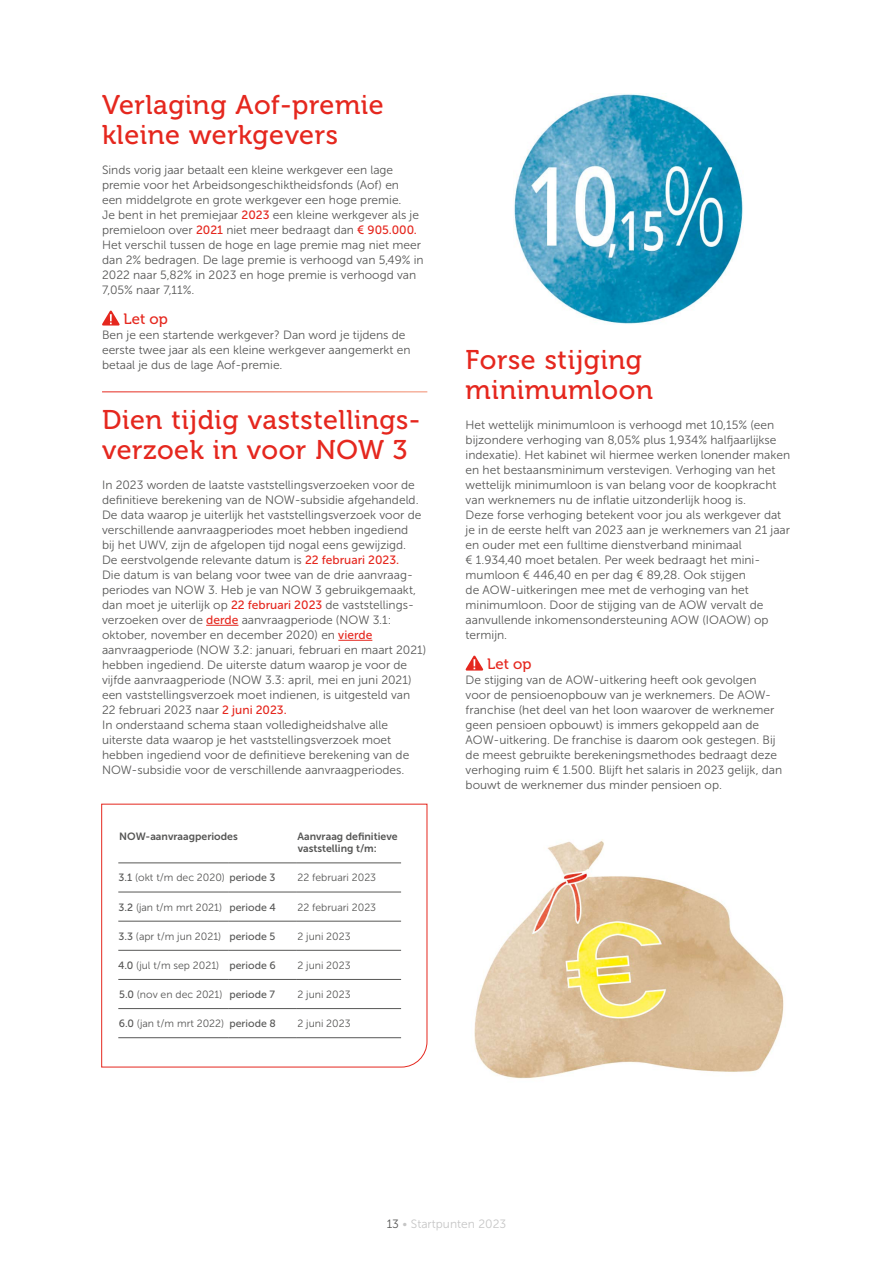
<style>
.page{position:relative;width:893px;height:1263px;background:#fff}
.page>*{position:absolute;margin:0;border:0;box-sizing:border-box;transform-origin:0 0}
.Kop_nieuwsbericht{font:27px/30px "Museo 500";letter-spacing:.02em;color:#e5271e}
.Tussenkop_Let_op__Ti{font:15px "Museo 500";color:#e5271e}
.Platte_tekst{font:12px/15px "Museo Sans 300";color:#575756}
.t1{font:12px "Museo Sans 300";color:#c6c6c6}
.Platte_tekst-2{font:10.5px "Museo Sans 300";color:#575756}
.Platte_tekst-3{font:10.5px/12.6px "Museo Sans 700";color:#575756}
.Platte_tekst-4{font:10.5px "Museo Sans 500";color:#575756}
.s1{font-family:"Museo Sans 500";color:#e5271e}
.s2{font-family:"Museo Sans 500"}
.s3{color:#575756}
</style>
<div class="page">
<svg style="left:102px;top:310px;width:18px;height:16px"></svg>
<hr style="left:206px;top:625px;width:32px;height:1px;background:#e5271e">
<hr style="left:338px;top:640px;width:34px;height:1px;background:#e5271e">
<svg style="left:101px;top:803px;width:327px;height:265px"></svg>
<hr style="left:118px;top:863px;width:111px;height:1px;background:#575756">
<hr style="left:229px;top:863px;width:68px;height:1px;background:#575756">
<hr style="left:297px;top:863px;width:104px;height:1px;background:#575756">
<hr style="left:118px;top:892px;width:111px;height:1px;background:#575756">
<hr style="left:229px;top:892px;width:68px;height:1px;background:#575756">
<hr style="left:297px;top:892px;width:104px;height:1px;background:#575756">
<hr style="left:118px;top:921px;width:111px;height:1px;background:#575756">
<hr style="left:229px;top:921px;width:68px;height:1px;background:#575756">
<hr style="left:297px;top:921px;width:104px;height:1px;background:#575756">
<hr style="left:118px;top:950px;width:111px;height:1px;background:#575756">
<hr style="left:229px;top:950px;width:68px;height:1px;background:#575756">
<hr style="left:297px;top:950px;width:104px;height:1px;background:#575756">
<hr style="left:118px;top:979px;width:111px;height:1px;background:#575756">
<hr style="left:229px;top:979px;width:68px;height:1px;background:#575756">
<hr style="left:297px;top:979px;width:104px;height:1px;background:#575756">
<hr style="left:118px;top:1008px;width:111px;height:1px;background:#575756">
<hr style="left:229px;top:1008px;width:68px;height:1px;background:#575756">
<hr style="left:297px;top:1008px;width:104px;height:1px;background:#575756">
<hr style="left:118px;top:1037px;width:111px;height:1px;background:#575756">
<hr style="left:229px;top:1037px;width:68px;height:1px;background:#575756">
<hr style="left:297px;top:1037px;width:104px;height:1px;background:#575756">
<svg style="left:465px;top:655px;width:18px;height:16px"></svg>
<img style="left:514px;top:94px;width:229px;height:230px">
<img style="left:474px;top:839px;width:310px;height:240px">
<p class="Kop_nieuwsbericht" style="left:102px;top:90px;width:283px">Verlaging Aof-premie kleine werkgevers</p>
<p class="Platte_tekst" style="left:102px;top:162px;width:323px">Sinds vorig jaar betaalt een kleine werkgever een lage premie voor het Arbeidsongeschiktheidsfonds (Aof) en<br>een middelgrote en grote werkgever een hoge premie.<br>Je bent in het premiejaar <span class="s1">2023</span> een kleine werkgever als je premieloon over <span class="s1">2021</span> niet meer bedraagt dan <span class="s1">€ 905.000.<br></span>Het verschil tussen de hoge en lage premie mag niet meer dan 2% bedragen. De lage premie is verhoogd van 5,49% in 2022 naar 5,82% in 2023 en hoge premie is verhoogd van 7,05% naar 7,11%.</p>
<p class="Tussenkop_Let_op__Ti" style="left:124px;top:311px;width:46px">Let op</p>
<p class="Platte_tekst" style="left:102px;top:327px;width:310px">Ben je een startende werkgever? Dan word je tijdens de eerste twee jaar als een kleine werkgever aangemerkt en betaal je dus de lage Aof-premie.</p>
<p class="Kop_nieuwsbericht" style="left:102px;top:405px;width:316px">Dien tijdig vaststellings&shy;verzoek in voor NOW 3</p>
<p class="Platte_tekst" style="left:102px;top:477px;width:326px">In 2023 worden de laatste vaststellingsverzoeken voor de definitieve berekening van de NOW-subsidie afgehandeld.<br>De data waarop je uiterlijk het vaststellingsverzoek voor de verschillende aanvraagperiodes moet hebben ingediend<br>bij het UWV, zijn de afgelopen tijd nogal eens gewijzigd.<br>De eerstvolgende relevante datum is <span class="s1">22 februari 2023.<br></span>Die datum is van belang voor twee van de drie aanvraag&shy;periodes van NOW 3. Heb je van NOW 3 gebruikgemaakt, dan moet je uiterlijk op <span class="s1">22 februari 2023</span> de vaststellings&shy;verzoeken over de <span class="s1">derde</span> aanvraagperiode (NOW 3.1: oktober, november en december 2020) en <span class="s1">vierde </span>aanvraagperiode (NOW 3.2: januari, februari en maart 2021) hebben ingediend. De uiterste datum waarop je voor de vijfde aanvraagperiode (NOW 3.3: april, mei en juni 2021) een vaststellingsverzoek moet indienen, is uitgesteld van 22 februari 2023 naar <span class="s1">2 juni 2023.</span></p>
<p class="Platte_tekst" style="left:102px;top:717px;width:309px">In onderstaand schema staan volledigheidshalve alle uiterste data waarop je het vaststellingsverzoek moet hebben ingediend voor de definitieve berekening van de NOW-subsidie voor de verschillende aanvraagperiodes.</p>
<p class="Platte_tekst-3" style="left:119px;top:830px;width:120px">NOW-aanvraagperiodes</p>
<p class="Platte_tekst-3" style="left:297px;top:830px;width:102px">Aanvraag definitieve vaststelling t/m:</p>
<p class="Platte_tekst-2" style="left:119px;top:872px;width:158px"><span class="s2">3.1</span> (okt t/m dec 2020) <span class="s2">periode 3</span></p>
<p class="Platte_tekst-2" style="left:297px;top:872px;width:80px">22 februari 2023</p>
<p class="Platte_tekst-2" style="left:119px;top:901px;width:105px"><span class="s2">3.2</span> (jan t/m mrt 2021)</p>
<p class="Platte_tekst-4" style="left:229px;top:901px;width:48px">periode 4</p>
<p class="Platte_tekst-2" style="left:297px;top:901px;width:80px">22 februari 2023</p>
<p class="Platte_tekst-2" style="left:119px;top:930px;width:104px"><span class="s2">3.3</span> (apr t/m jun 2021)</p>
<p class="Platte_tekst-4" style="left:229px;top:930px;width:47px">periode 5</p>
<p class="Platte_tekst-2" style="left:297px;top:930px;width:55px">2 juni 2023</p>
<p class="Platte_tekst-2" style="left:118px;top:959px;width:102px"><span class="s2">4.0</span> (jul t/m sep 2021)</p>
<p class="Platte_tekst-4" style="left:229px;top:959px;width:48px">periode 6</p>
<p class="Platte_tekst-2" style="left:297px;top:959px;width:55px">2 juni 2023</p>
<p class="Platte_tekst-2" style="left:119px;top:989px;width:105px"><span class="s2">5.0</span> (nov en dec 2021)</p>
<p class="Platte_tekst-4" style="left:229px;top:988px;width:47px">periode 7</p>
<p class="Platte_tekst-2" style="left:297px;top:989px;width:55px">2 juni 2023</p>
<p class="Platte_tekst-2" style="left:119px;top:1018px;width:107px"><span class="s2">6.0</span> (jan t/m mrt 2022)</p>
<p class="Platte_tekst-4" style="left:229px;top:1018px;width:48px">periode 8</p>
<p class="Platte_tekst-2" style="left:297px;top:1018px;width:55px">2 juni 2023</p>
<p class="Kop_nieuwsbericht" style="left:466px;top:345px;width:189px">Forse stijging minimumloon</p>
<p class="Platte_tekst" style="left:466px;top:417px;width:326px">Het wettelijk minimumloon is verhoogd met 10,15% (een bijzondere verhoging van 8,05% plus 1,934% halfjaarlijkse indexatie). Het kabinet wil hiermee werken lonender maken en het bestaansminimum verstevigen. Verhoging van het wettelijk minimumloon is van belang voor de koopkracht van werknemers nu de inflatie uitzonderlijk hoog is.</p>
<p class="Platte_tekst" style="left:466px;top:507px;width:326px">Deze forse verhoging betekent voor jou als werkgever dat je in de eerste helft van 2023 aan je werknemers van 21 jaar en ouder met een fulltime dienstverband minimaal<br>€ 1.934,40 moet betalen. Per week bedraagt het mini&shy;mumloon € 446,40 en per dag € 89,28. Ook stijgen<br>de AOW-uitkeringen mee met de verhoging van het minimumloon. Door de stijging van de AOW vervalt de aanvullende inkomensondersteuning AOW (IOAOW) op termijn.</p>
<p class="Tussenkop_Let_op__Ti" style="left:487px;top:656px;width:46px">Let op</p>
<p class="Platte_tekst" style="left:466px;top:672px;width:318px">De stijging van de AOW-uitkering heeft ook gevolgen voor de pensioenopbouw van je werknemers. De AOW&shy;franchise (het deel van het loon waarover de werknemer geen pensioen opbouwt) is immers gekoppeld aan de AOW-uitkering. De franchise is daarom ook gestegen. Bij de meest gebruikte berekeningsmethodes bedraagt deze verhoging ruim € 1.500. Blijft het salaris in 2023 gelijk, dan bouwt de werknemer dus minder pensioen op.</p>
<p class="t1" style="left:387px;top:1218px;width:121px"><span class="s3">13</span> • Startpunten 2023</p>
</div>
